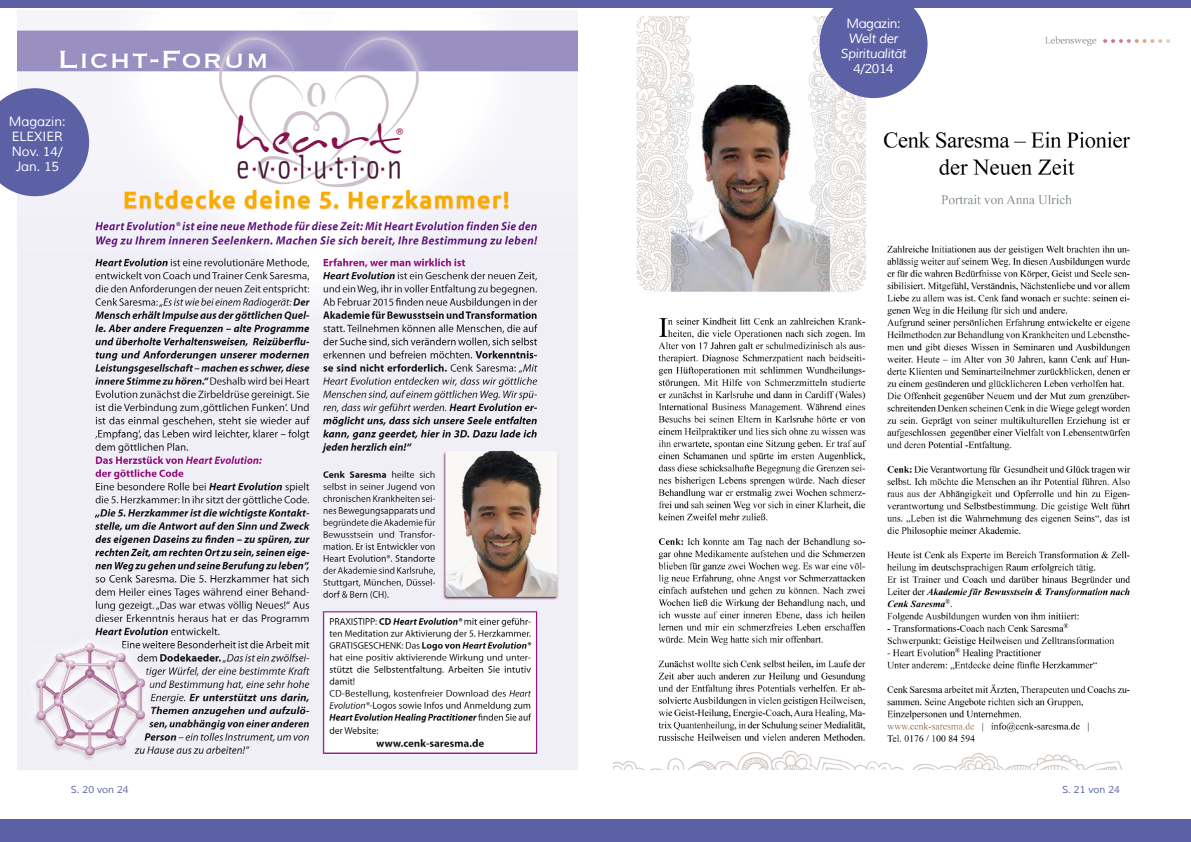
<style>
.page{position:relative;width:1191px;height:842px;background:#fff}
.page>*{position:absolute;margin:0;border:0;box-sizing:border-box;transform-origin:0 0}
.t1{font:13px/15px "Muli";letter-spacing:-.015em;color:#fff}
.t2{font:italic 13px/15px "Muli";letter-spacing:-.03em;color:#fff;text-align:center}
.t3{font:10px "Muli";color:#5b61a4}
</style>
<div class="page">
<div style="left:0;top:0;width:1191px;height:8px;background:#5b61a4"></div>
<img style="left:18px;top:10px;width:560px;height:760px">
<svg style="left:0;top:88px;width:89px;height:108px;background:#7378b1"></svg>
<img style="left:613px;top:16px;width:557px;height:754px">
<div style="left:0;top:819px;width:1191px;height:23px;background:#5b61a4"></div>
<svg style="left:819px;top:8px;width:108px;height:90px;background:#7479b1"></svg>
<p class="t1" style="left:9px;top:114px;width:58px">Magazin:<br>ELEX</p>
<p class="t1" style="left:12px;top:129px;width:52px;text-indent:31px">IER<br>N ov. 14/<br>Jan. 15</p>
<p class="t1" style="left:846px;top:16px;width:56px">Magazin:</p>
<p class="t2" style="left:840px;top:31px;width:67px">Welt der<br>Spiritualität</p>
<p class="t1" style="left:853px;top:61px;width:42px">4/2014</p>
<p class="t3" style="left:71px;top:783px;width:59px">S. 20 von 24</p>
<p class="t3" style="left:1062px;top:783px;width:59px">S. 21 von 24</p>
</div>
